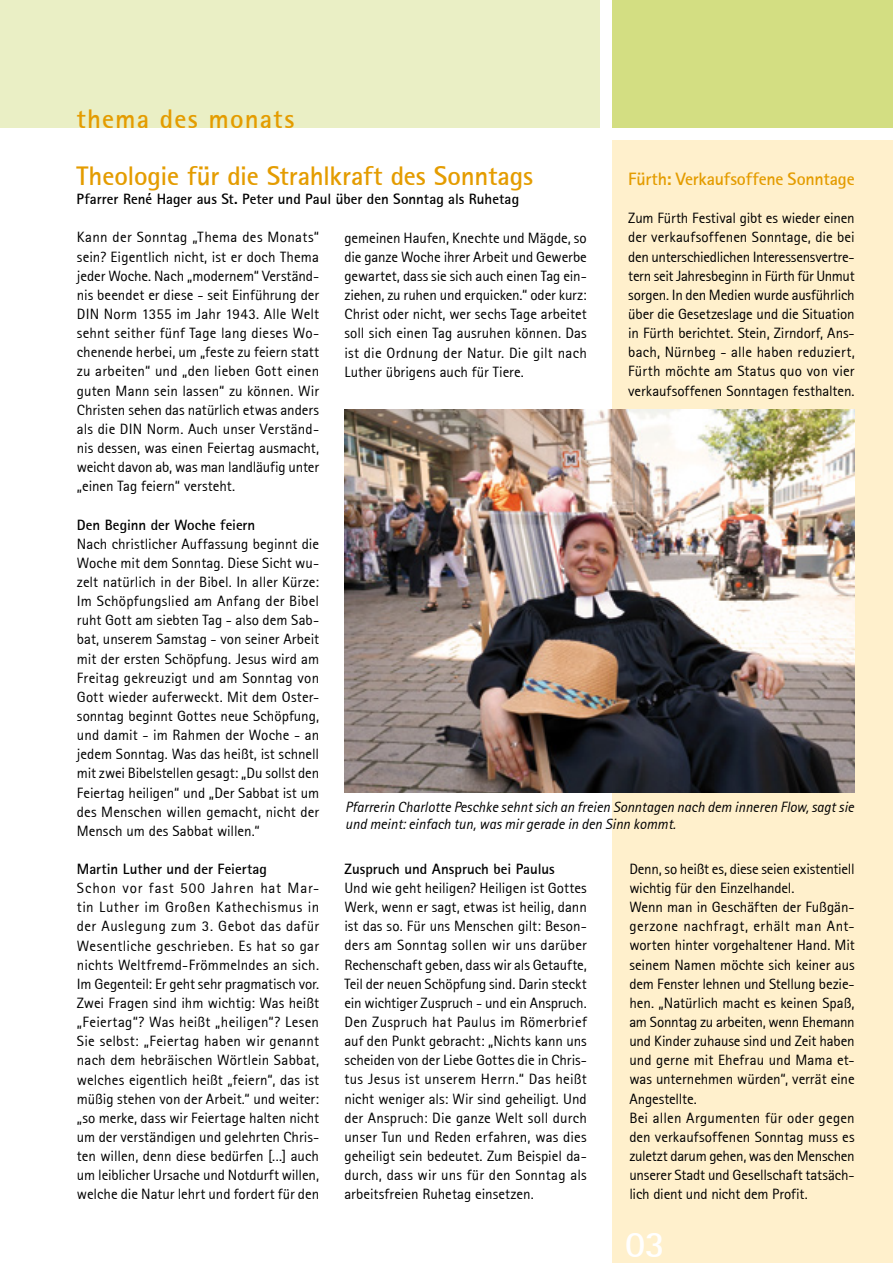
<style>
.page{position:relative;width:893px;height:1263px;background:#fff}
.page>*{position:absolute;margin:0;border:0;box-sizing:border-box;transform-origin:0 0}
.t1{font:37.5px "Rotis Sans Serif Bold 65";color:#fff}
.t2{font:27px "Rotis Sans Serif Bold 65";color:#e49c00}
.t3{font:27px "Rotis Sans Serif Bold 65";letter-spacing:.04em;color:#e49c00}
.t4{font:18px "Rotis Sans Serif Bold 65";letter-spacing:-.01em;color:#e49c00}
.t5{font:15px/19.2px "Rotis Sans Serif 55";letter-spacing:-.005em;color:#000;text-align:justify}
.t6{font:15px "Rotis Sans Serif Bold 65";color:#000}
.t7{font:15px/16.5px "Rotis Sans Serif Italic 56";color:#000}
</style>
<div class="page">
<div style="left:612px;top:0;width:281px;height:128px;background:#d3de82"></div>
<div style="left:0;top:0;width:600px;height:128px;background:#eaefc5"></div>
<div style="left:612px;top:1225px;width:281px;height:38px;background:#fff0cc"></div>
<div style="left:612px;top:140px;width:281px;height:1087px;background:#fff0cc"></div>
<img style="left:344px;top:409px;width:511px;height:383px">
<h2 class="t3" style="left:77px;top:101px;width:219px">thema des monats</h2>
<h2 class="t2" style="left:77px;top:159px;width:458px">Theologie für die Strahlkraft des Sonntags</h2>
<p class="t6" style="left:77px;top:190px;width:444px">Pfarrer René Hager aus St. Peter und Paul über den Sonntag als Ruhetag</p>
<p class="t5" style="left:77px;top:228px;width:244px">Kann der Sonntag „Thema des Monats“ sein? Eigentlich nicht, ist er doch Thema jeder Woche. Nach „modernem“ Verständ&shy;nis beendet er diese - seit Einführung der DIN Norm 1355 im Jahr 1943. Alle Welt sehnt seither fünf Tage lang dieses Wo&shy;chenende herbei, um „feste zu feiern statt zu arbeiten“ und „den lieben Gott einen guten Mann sein lassen“ zu können. Wir Christen sehen das natürlich etwas anders als die DIN Norm. Auch unser Verständ&shy;nis dessen, was einen Feiertag ausmacht, weicht davon ab, was man landläufig unter „einen Tag feiern“ versteht.</p>
<p class="t6" style="left:77px;top:515px;width:180px">Den Beginn der Woche feiern</p>
<p class="t5" style="left:77px;top:534px;width:244px">Nach christlicher Auffassung beginnt die Woche mit dem Sonntag. Diese Sicht wu&shy;zelt natürlich in der Bibel. In aller Kürze:<br>Im Schöpfungslied am Anfang der Bibel ruht Gott am siebten Tag - also dem Sab&shy;bat, unserem Samstag - von seiner Arbeit mit der ersten Schöpfung. Jesus wird am Freitag gekreuzigt und am Sonntag von Gott wieder auferweckt. Mit dem Oster&shy;sonntag beginnt Gottes neue Schöpfung, und damit - im Rahmen der Woche - an jedem Sonntag. Was das heißt, ist schnell mit zwei Bibelstellen gesagt: „Du sollst den Feiertag heiligen“ und „Der Sabbat ist um des Menschen willen gemacht, nicht der Mensch um des Sabbat willen.“</p>
<p class="t6" style="left:77px;top:859px;width:192px">Martin Luther und der Feiertag</p>
<p class="t5" style="left:77px;top:878px;width:244px">Schon vor fast 500 Jahren hat Mar&shy;tin Luther im Großen Kathechismus in der Auslegung zum 3. Gebot das dafür Wesentliche geschrieben. Es hat so gar nichts Weltfremd-Frömmelndes an sich.<br>Im Gegenteil: Er geht sehr pragmatisch vor.<br>Zwei Fragen sind ihm wichtig: Was heißt „Feiertag“? Was heißt „heiligen“? Lesen Sie selbst: „Feiertag haben wir genannt nach dem hebräischen Wörtlein Sabbat, welches eigentlich heißt „feiern“, das ist müßig stehen von der Arbeit.“ und weiter: „so merke, dass wir Feiertage halten nicht um der verständigen und gelehrten Chris&shy;ten willen, denn diese bedürfen [...] auch um leiblicher Ursache und Notdurft willen, welche die Natur lehrt und fordert für den</p>
<p class="t4" style="left:628px;top:167px;width:228px">Fürth: Verkaufsoffene Sonntage</p>
<p class="t5" style="left:628px;top:208px;width:228px">Zum Fürth Festival gibt es wieder einen der verkaufsoffenen Sonntage, die bei den unterschiedlichen Interessensvertre&shy;tern seit Jahresbeginn in Fürth für Unmut sorgen. In den Medien wurde ausführlich über die Gesetzeslage und die Situation in Fürth berichtet. Stein, Zirndorf, Ans&shy;bach, Nürnbeg - alle haben reduziert, Fürth möchte am Status quo von vier verkaufsoffenen Sonntagen festhalten.</p>
<p class="t5" style="left:344px;top:228px;width:244px">gemeinen Haufen, Knechte und Mägde, so die ganze Woche ihrer Arbeit und Gewerbe gewartet, dass sie sich auch einen Tag ein&shy;ziehen, zu ruhen und erquicken.“ oder kurz:<br>Christ oder nicht, wer sechs Tage arbeitet soll sich einen Tag ausruhen können. Das ist die Ordnung der Natur. Die gilt nach Luther übrigens auch für Tiere.</p>
<p class="t7" style="left:345px;top:799px;width:510px">Pfarrerin Charlotte Peschke sehnt sich an freien Sonntagen nach dem inneren Flow, sagt sie und meint: einfach tun, was mir gerade in den Sinn kommt.</p>
<p class="t6" style="left:344px;top:859px;width:212px">Zuspruch und Anspruch bei Paulus</p>
<p class="t5" style="left:344px;top:878px;width:244px">Und wie geht heiligen? Heiligen ist Gottes Werk, wenn er sagt, etwas ist heilig, dann ist das so. Für uns Menschen gilt: Beson&shy;ders am Sonntag sollen wir uns darüber Rechenschaft geben, dass wir als Getaufte, Teil der neuen Schöpfung sind. Darin steckt ein wichtiger Zuspruch - und ein Anspruch.<br>Den Zuspruch hat Paulus im Römerbrief auf den Punkt gebracht: „Nichts kann uns scheiden von der Liebe Gottes die in Chris&shy;tus Jesus ist unserem Herrn.“ Das heißt nicht weniger als: Wir sind geheiligt. Und der Anspruch: Die ganze Welt soll durch unser Tun und Reden erfahren, was dies geheiligt sein bedeutet. Zum Beispiel da&shy;durch, dass wir uns für den Sonntag als arbeitsfreien Ruhetag einsetzen.</p>
<p class="t5" style="left:629px;top:859px;width:227px;text-align:left">Denn, so heißt es, diese seien existentiell wichtig für den Einzelhandel.<br>Wenn man in Geschäften der Fußgän&shy;gerzone nachfragt, erhält man Ant&shy;worten hinter vorgehaltener Hand. Mit seinem Namen möchte sich keiner aus dem Fenster lehnen und Stellung bezie&shy;hen. „Natürlich macht es keinen Spaß, am Sonntag zu arbeiten, wenn Ehemann und Kinder zuhause sind und Zeit haben und gerne mit Ehefrau und Mama et&shy;was unternehmen würden“, verrät eine Angestellte.<br>Bei allen Argumenten für oder gegen den verkaufsoffenen Sonntag muss es zuletzt darum gehen, was den Menschen unserer Stadt und Gesellschaft tatsäch&shy;lich dient und nicht dem Profit.</p>
<h1 class="t1" style="left:625px;top:1220px;width:41px">03</h1>
</div>
